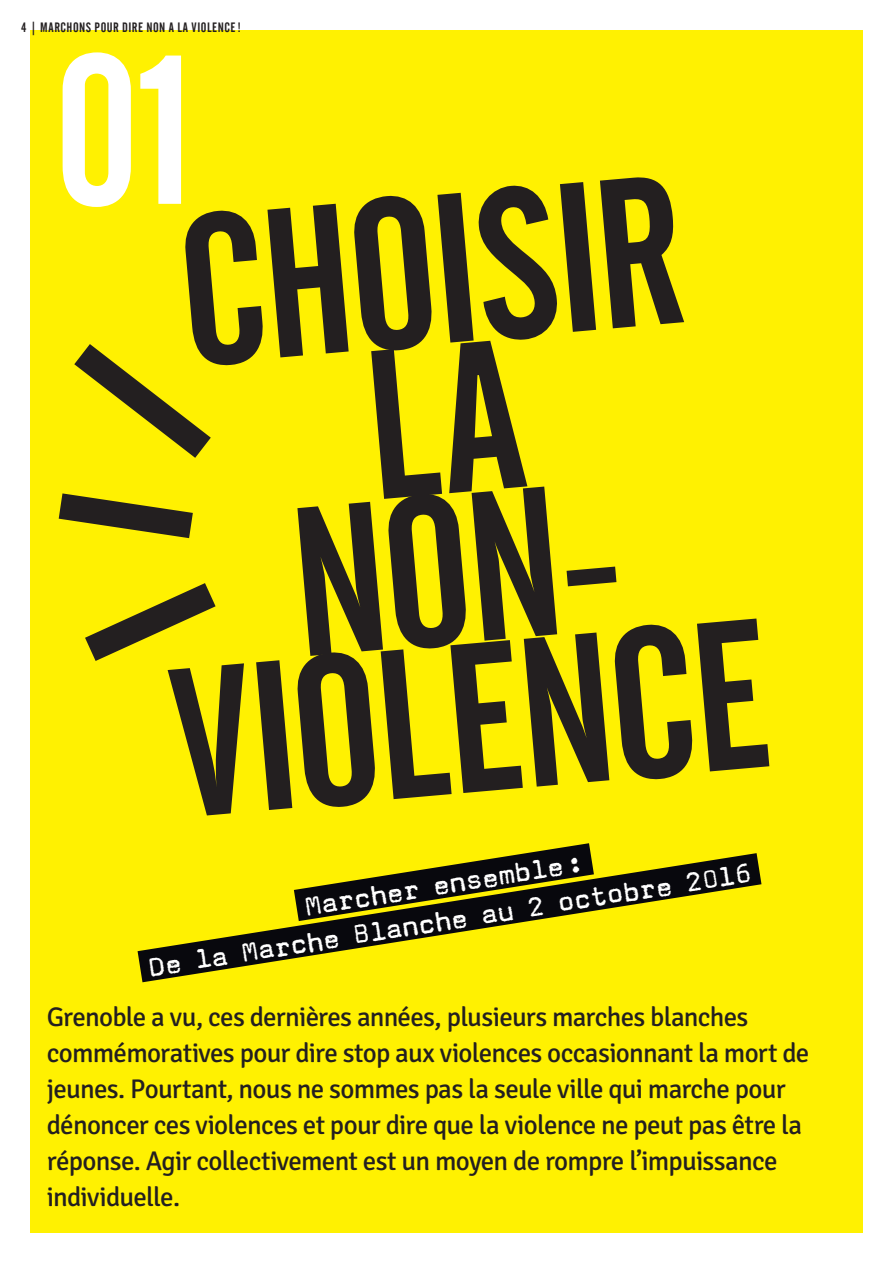
<style>
.page{position:relative;width:893px;height:1263px;background:#fff}
.page>*{position:absolute;margin:0;border:0;box-sizing:border-box;transform-origin:0 0}
.t1{font:210px/150px "Alternate Gothic No 2 BT";color:#231f20;text-align:center}
.t2{font:210px "Alternate Gothic No 2 BT";color:#fff}
.t3{font:30px/36px "Magda";color:#fff;text-align:center}
.t4{font:27px/36px "Signika";letter-spacing:-.03em;color:#231f20}
.t5{font:13.5px "Alternate Gothic No 2 BT";letter-spacing:.035em;color:#231f20}
</style>
<div class="page">
<div style="left:15px;top:15px;width:863px;height:1233px;background:#fff101"></div>
<div style="left:0;top:0;width:893px;height:1263px;border:30px solid #fff"></div>
<svg style="left:137px;top:843px;width:625px;height:140px"></svg>
<svg style="left:59px;top:493px;width:134px;height:45px"></svg>
<svg style="left:85px;top:583px;width:131px;height:78px"></svg>
<svg style="left:74px;top:344px;width:137px;height:114px"></svg>
<div style="left:874px;top:623px;width:19px;height:70px;background:#fff"></div>
<p class="t5" style="left:21px;top:19px;width:221px">4 | MARCHONS POUR DIRE NON A LA VIOLENCE!</p>
<h1 class="t2" style="left:54px;top:14px;width:143px">01</h1>
<h1 class="t1" style="left:127px;top:225px;width:600px;rotate:-5deg">CHOISIR<br>LA<br>NON-<br>VIOLENCE</h1>
<p class="t3" style="left:140px;top:914px;width:611px;rotate:-9deg">Marcher ensemble:<br>De la Marche Blanche au 2 octobre 2016</p>
<p class="t4" style="left:47px;top:999px;width:764px">Grenoble a vu, ces dernières années, plusieurs marches blanches commémoratives pour dire stop aux violences occasionnant la mort de jeunes. Pourtant, nous ne sommes pas la seule ville qui marche pour dénoncer ces violences et pour dire que la violence ne peut pas être la réponse. Agir collectivement est un moyen de rompre l’impuissance individuelle.</p>
</div>
